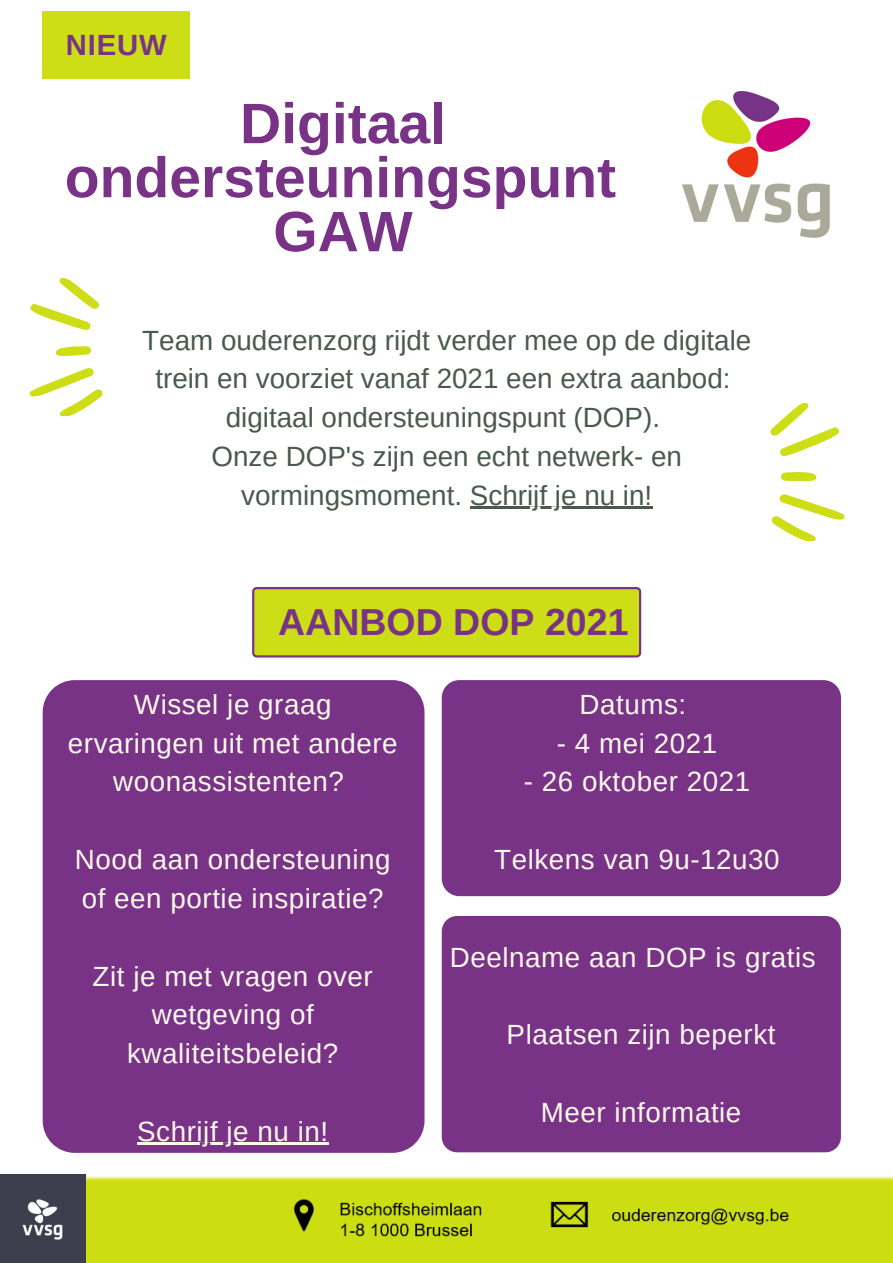
<style>
.page{position:relative;width:893px;height:1263px;background:#fff}
.page>*{position:absolute;margin:0;border:0;box-sizing:border-box;transform-origin:0 0}
.t1{font:700 57px/54px "Arimo";color:#783387;text-align:center}
.t2{font:700 37.5px "Arimo";color:#783387}
.t3{font:700 29.25px "Arimo";letter-spacing:.03em;color:#783387}
.t4{font:27.83px/38.8px "Arimo";color:#49594c;text-align:center}
.t5{font:27.75px/38.8px "Arimo";letter-spacing:.02em;color:#fdf8ec;text-align:center}
</style>
<div class="page">
<img style="left:0;top:11px;width:893px;height:1252px">
<svg style="left:28px;top:368px;width:75px;height:49px"></svg>
<svg style="left:30px;top:276px;width:69px;height:56px"></svg>
<svg style="left:55px;top:346px;width:36px;height:10px"></svg>
<svg style="left:771px;top:493px;width:74px;height:49px"></svg>
<svg style="left:769px;top:402px;width:71px;height:54px"></svg>
<svg style="left:781px;top:471px;width:35px;height:11px"></svg>
<img style="left:280px;top:1197px;width:524px;height:44px">
<img style="left:0;top:1175px;width:86px;height:88px">
<div style="left:43px;top:11px;width:147px;height:68px;background:#cdde16"></div>
<div style="left:610px;top:68px;width:197px;height:197px;background:#fff"></div>
<img style="left:682px;top:89px;width:147px;height:149px">
<div style="left:442px;top:680px;width:399px;height:216px;background:#783387;border-radius:18px"></div>
<div style="left:43px;top:680px;width:381px;height:473px;background:#783387;border-radius:32px"></div>
<div style="left:442px;top:916px;width:399px;height:236px;background:#783387;border-radius:15px"></div>
<svg style="left:252px;top:587px;width:389px;height:70px;background:#c7d21d"></svg>
<hr style="left:470px;top:507px;width:182px;height:2px;background:#49594c">
<hr style="left:137px;top:1142px;width:192px;height:3px;background:#fdf8ec">
<p class="t3" style="left:66px;top:28px;width:103px">NIEUW</p>
<p class="t1" style="left:65px;top:96px;width:553px">Digitaal ondersteuningspunt<br>GAW</p>
<p class="t4" style="left:142px;top:320px;width:610px">Team ouderenzorg rijdt verder mee op de digitale trein en voorziet vanaf 2021 een extra aanbod:</p>
<p class="t4" style="left:226px;top:398px;width:436px">digitaal ondersteuningspunt (DOP).</p>
<p class="t4" style="left:211px;top:437px;width:472px">Onze DOP's zijn een echt netwerk- en vormingsmoment. Schrijf je nu in!</p>
<p class="t2" style="left:278px;top:601px;width:352px">AANBOD DOP 2021</p>
<p class="t5" style="left:68px;top:685px;width:331px">Wissel je graag ervaringen uit met andere woonassistenten?</p>
<p class="t5" style="left:75px;top:840px;width:317px;text-align:left">Nood aan ondersteuning of een portie inspiratie?</p>
<p class="t5" style="left:93px;top:956px;width:282px">Zit je met vragen over wetgeving of kwaliteitsbeleid?</p>
<p class="t5" style="left:137px;top:1112px;width:192px">Schrijf je nu in!</p>
<p class="t5" style="left:579px;top:685px;width:108px">Datums:</p>
<p class="t5" style="left:557px;top:723px;width:162px">- 4 mei 2021</p>
<p class="t5" style="left:524px;top:762px;width:228px">- 26 oktober 2021</p>
<p class="t5" style="left:494px;top:840px;width:287px">Telkens van 9u-12u30</p>
<p class="t5" style="left:450px;top:938px;width:367px">Deelname aan DOP is gratis</p>
<p class="t5" style="left:506px;top:1015px;width:270px">Plaatsen zijn beperkt</p>
<p class="t5" style="left:541px;top:1093px;width:202px">Meer informatie</p>
</div>
